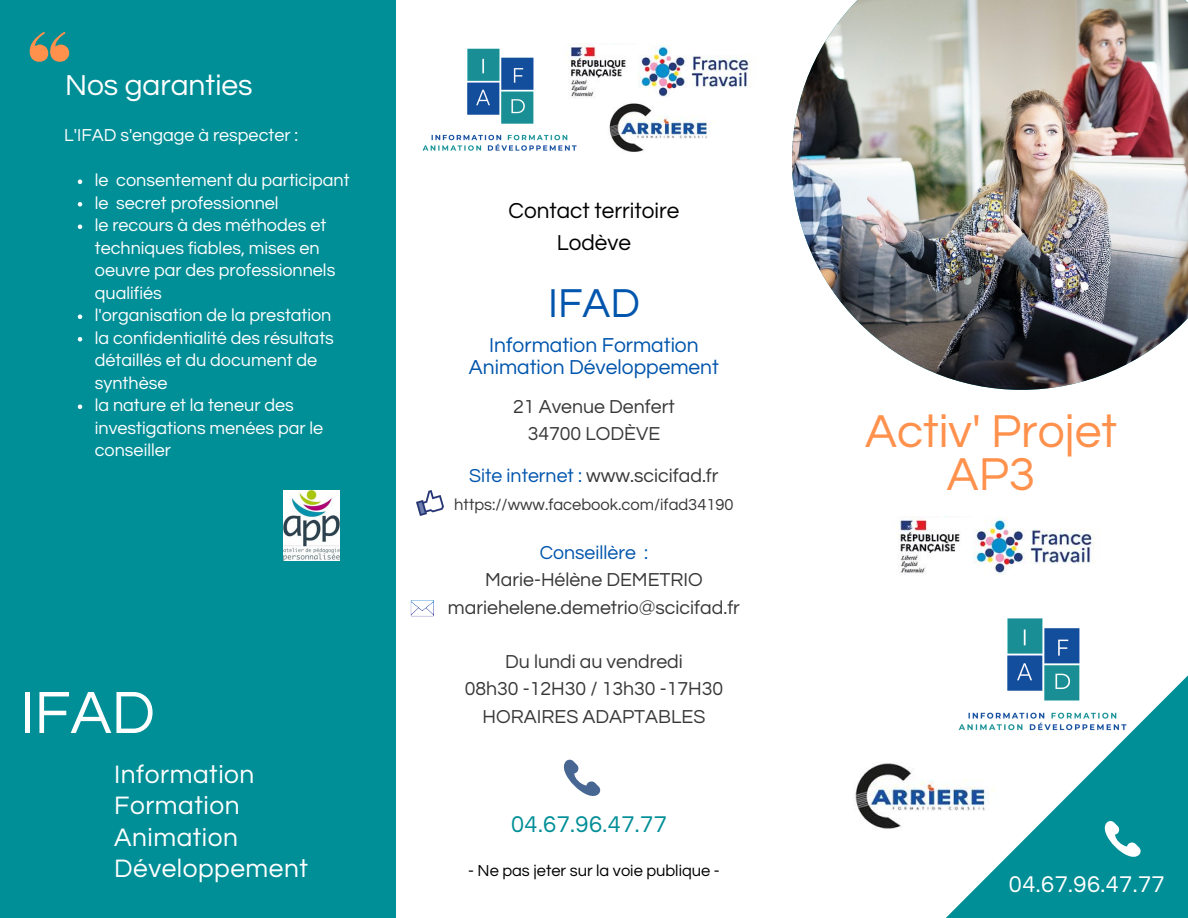
<style>
.page{position:relative;width:1188px;height:918px;background:#fff}
.page>*{position:absolute;margin:0;border:0;box-sizing:border-box;transform-origin:0 0}
.t1{font:61.8px "Questrial";color:#fff}
.t2{font:48px/42.8px "Questrial";color:#ff914d;text-align:center}
.t3{font:42px "Questrial";color:#0055ad}
.t4{font:30px "Questrial";color:#fff}
.t5{font:26.25px/31.5px "Questrial";letter-spacing:.02em;color:#fff}
.t6{font:23.7px "Questrial";letter-spacing:.02em;color:#008e97}
.t7{font:23.7px "Questrial";letter-spacing:.02em;color:#fff}
.t8{font:22.5px/31.3px "Questrial";color:#000;text-align:center}
.t9{font:21px/22.4px "Questrial";color:#0055ad;text-align:center}
.t10{font:19.5px "Questrial";color:#383838}
.t11{font:19.5px "Questrial";color:#0055ad}
.t12{font:18px/22.5px "Questrial";color:#fff}
.t13{font:16.5px "Questrial";color:#383838}
.t14{font:16.5px "Questrial";color:#000}
.s1{color:#0055ad}
</style>
<div class="page">
<svg style="left:411px;top:600px;width:23px;height:17px"></svg>
<svg style="left:563px;top:759px;width:38px;height:37px"></svg>
<img style="left:422px;top:43px;width:164px;height:108px">
<img style="left:417px;top:491px;width:27px;height:25px">
<img style="left:792px;top:0;width:396px;height:390px">
<svg style="left:946px;top:675px;width:242px;height:243px;fill:#008e97"></svg>
<svg style="left:1096px;top:821px;width:45px;height:44px"></svg>
<img style="left:946px;top:618px;width:194px;height:142px">
<div style="left:0;top:0;width:396px;height:917px;background:#008e97"></div>
<svg style="left:78px;top:180px;width:4px;height:4px"></svg>
<svg style="left:78px;top:202px;width:4px;height:5px"></svg>
<svg style="left:78px;top:225px;width:4px;height:4px"></svg>
<svg style="left:78px;top:315px;width:4px;height:4px"></svg>
<svg style="left:78px;top:337px;width:4px;height:5px"></svg>
<svg style="left:78px;top:405px;width:4px;height:4px"></svg>
<svg style="left:30px;top:32px;width:39px;height:30px"></svg>
<img style="left:284px;top:491px;width:56px;height:70px">
<img style="left:896px;top:516px;width:198px;height:59px">
<img style="left:854px;top:755px;width:144px;height:79px">
<img style="left:564px;top:44px;width:187px;height:61px">
<img style="left:604px;top:97px;width:112px;height:55px">
<p class="t4" style="left:65px;top:70px;width:189px">Nos garanties</p>
<p class="t12" style="left:64px;top:125px;width:235px">L'IFAD s'engage à respecter :</p>
<p class="t12" style="left:95px;top:170px;width:256px">le consentement du participant</p>
<p class="t12" style="left:95px;top:192px;width:185px">le secret professionnel</p>
<p class="t12" style="left:95px;top:215px;width:242px">le recours à des méthodes et techniques fiables, mises en oeuvre par des professionnels qualifiés</p>
<h1 class="t12" style="left:95px;top:305px;width:238px">l'organisation de la prestation</h1>
<h5 class="t12" style="left:95px;top:327px;width:241px">la confidentialité des résultats détaillés et du document de synthèse</h5>
<p class="t12" style="left:95px;top:395px;width:230px">la nature et la teneur des investigations menées par le conseiller</p>
<p class="t1" style="left:20px;top:682px;width:137px">IFAD</p>
<p class="t5" style="left:114px;top:759px;width:195px">Information<br>Formation<br>Animation<br>Développement</p>
<p class="t8" style="left:509px;top:196px;width:172px">Contact territoire<br>Lodève</p>
<h6 class="t3" style="left:548px;top:283px;width:93px">IFAD</h6>
<h6 class="t9" style="left:469px;top:334px;width:252px">Information Formation<br>Animation Développement</h6>
<h6 class="t10" style="left:513px;top:397px;width:163px">21 Avenue Denfert</h6>
<p class="t10" style="left:528px;top:424px;width:134px">34700 LODÈVE</p>
<p class="t10" style="left:469px;top:466px;width:251px"><span class="s1">Site internet :</span> www.scicifad.fr</p>
<p class="t13" style="left:454px;top:497px;width:281px">https://www.facebook.com/ifad34190</p>
<p class="t11" style="left:540px;top:543px;width:110px">Conseillère :</p>
<p class="t10" style="left:485px;top:570px;width:219px">Marie-Hélène DEMETRIO</p>
<p class="t10" style="left:448px;top:598px;width:294px">mariehelene.demetrio@scicifad.fr</p>
<p class="t10" style="left:505px;top:652px;width:179px">Du lundi au vendredi</p>
<p class="t10" style="left:465px;top:679px;width:260px">08h30 -12H30 / 13h30 -17H30</p>
<p class="t10" style="left:483px;top:707px;width:224px">HORAIRES ADAPTABLES</p>
<p class="t6" style="left:511px;top:813px;width:157px">04.67.96.47.77</p>
<p class="t14" style="left:468px;top:862px;width:253px">- Ne pas jeter sur la voie publique -</p>
<p class="t2" style="left:865px;top:411px;width:253px">Activ' Projet<br>AP3</p>
<p class="t7" style="left:1009px;top:873px;width:157px">04.67.96.47.77</p>
</div>
